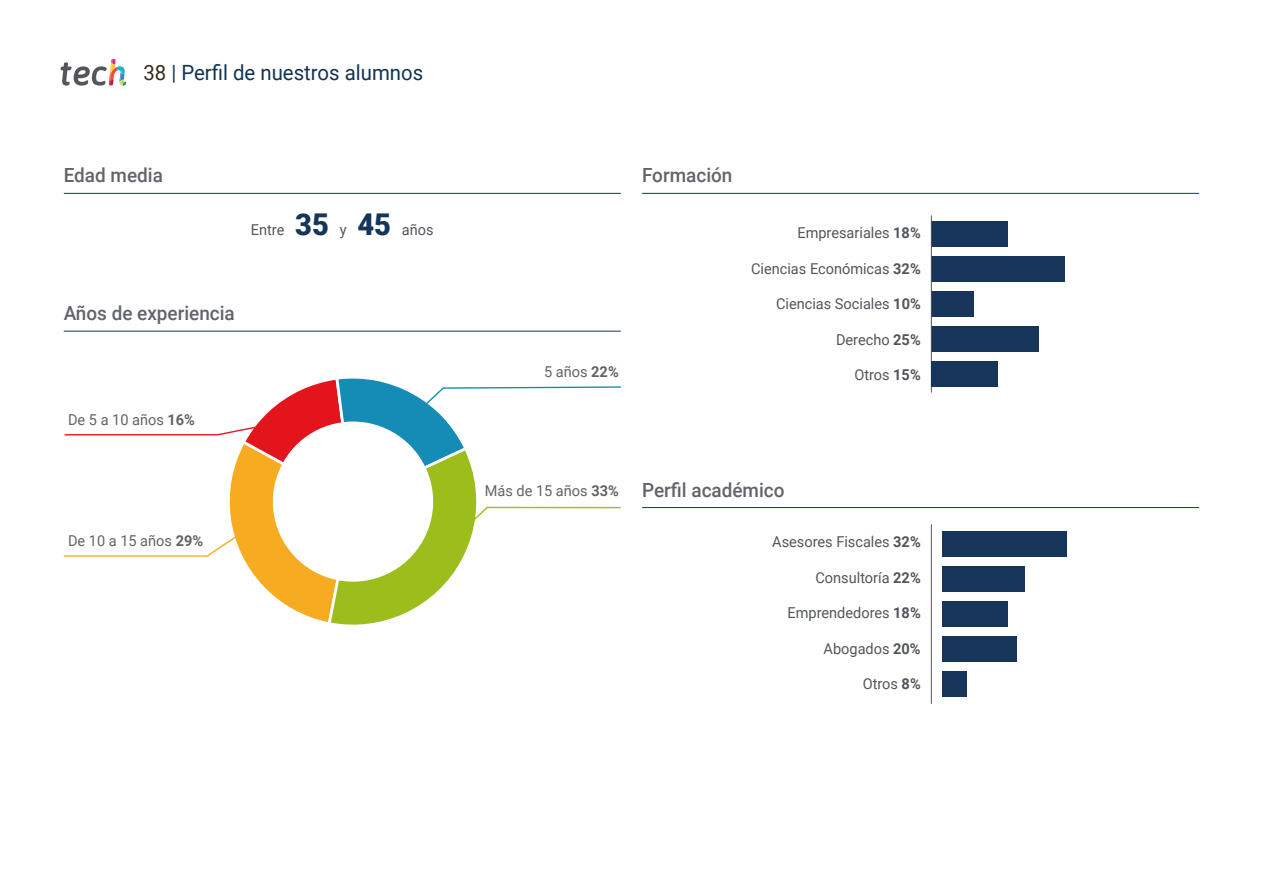
<style>
.page{position:relative;width:1263px;height:893px;background:#fff}
.page>*{position:absolute;margin:0;border:0;box-sizing:border-box;transform-origin:0 0}
.t1{font:21px "Roboto";color:#123352}
.t2{font:500 19.5px "Roboto";color:#61646a}
.t3{font:15px "Roboto";color:#52555b}
.t4{font:15px "Roboto";color:#636363}
.s1{color:#312e20}
.s2{font-weight:900;font-size:30px;color:#16355a}
.s3{font-weight:700}
</style>
<div class="page">
<hr style="left:64px;top:193px;width:557px;height:1px;background:#17355b">
<hr style="left:642px;top:193px;width:557px;height:1px;background:#17355b">
<div style="left:931px;top:222px;width:76px;height:25px;background:#17355b"></div>
<div style="left:931px;top:256px;width:134px;height:26px;background:#17355b"></div>
<div style="left:931px;top:291px;width:43px;height:26px;background:#17355b"></div>
<div style="left:931px;top:326px;width:108px;height:26px;background:#17355b"></div>
<hr style="left:931px;top:215px;width:1px;height:177px;background:#52555b">
<div style="left:942px;top:566px;width:82px;height:26px;background:#17355b"></div>
<hr style="left:642px;top:507px;width:557px;height:1px;background:#17355b">
<div style="left:942px;top:532px;width:125px;height:25px;background:#17355b"></div>
<div style="left:942px;top:601px;width:65px;height:26px;background:#17355b"></div>
<div style="left:942px;top:636px;width:74px;height:26px;background:#17355b"></div>
<hr style="left:931px;top:524px;width:1px;height:180px;background:#52555b">
<hr style="left:64px;top:331px;width:557px;height:1px;background:#17355b">
<svg style="left:64px;top:378px;width:557px;height:247px"></svg>
<div style="left:931px;top:361px;width:67px;height:25px;background:#17355b"></div>
<div style="left:942px;top:671px;width:24px;height:25px;background:#17355b"></div>
<svg style="left:61px;top:59px;width:65px;height:27px"></svg>
<h1 class="t1" style="left:144px;top:57px;width:281px"><span class="s1">38</span> | Perfil de nuestros alumnos</h1>
<h2 class="t2" style="left:64px;top:161px;width:101px">Edad media</h2>
<h2 class="t2" style="left:642px;top:161px;width:92px">Formación</h2>
<p class="t3" style="left:251px;top:219px;width:184px">Entre <span class="s2">35</span> y <span class="s2">45</span> años</p>
<h2 class="t2" style="left:64px;top:300px;width:173px">Años de experiencia</h2>
<p class="t4" style="left:68px;top:409px;width:128px">De 5 a 10 años <span class="s3">16%</span></p>
<p class="t4" style="left:544px;top:361px;width:76px">5 años <span class="s3">22%</span></p>
<p class="t3" style="left:797px;top:222px;width:125px">Empresariales <span class="s3">18%</span></p>
<p class="t3" style="left:751px;top:258px;width:171px">Ciencias Económicas <span class="s3">32%</span></p>
<p class="t3" style="left:776px;top:293px;width:146px">Ciencias Sociales <span class="s3">10%</span></p>
<p class="t3" style="left:836px;top:329px;width:86px">Derecho <span class="s3">25%</span></p>
<p class="t3" style="left:854px;top:364px;width:68px">Otros <span class="s3">15%</span></p>
<p class="t4" style="left:68px;top:530px;width:137px">De 10 a 15 años <span class="s3">29%</span></p>
<p class="t4" style="left:485px;top:480px;width:136px">Más de 15 años <span class="s3">33%</span></p>
<h2 class="t2" style="left:642px;top:476px;width:144px">Perfil académico</h2>
<p class="t3" style="left:772px;top:531px;width:150px">Asesores Fiscales <span class="s3">32%</span></p>
<p class="t3" style="left:815px;top:567px;width:107px">Consultoría <span class="s3">22%</span></p>
<p class="t3" style="left:787px;top:602px;width:135px">Emprendedores <span class="s3">18%</span></p>
<p class="t3" style="left:824px;top:638px;width:99px">Abogados <span class="s3">20%</span></p>
<p class="t3" style="left:863px;top:673px;width:60px">Otros <span class="s3">8%</span></p>
</div>
